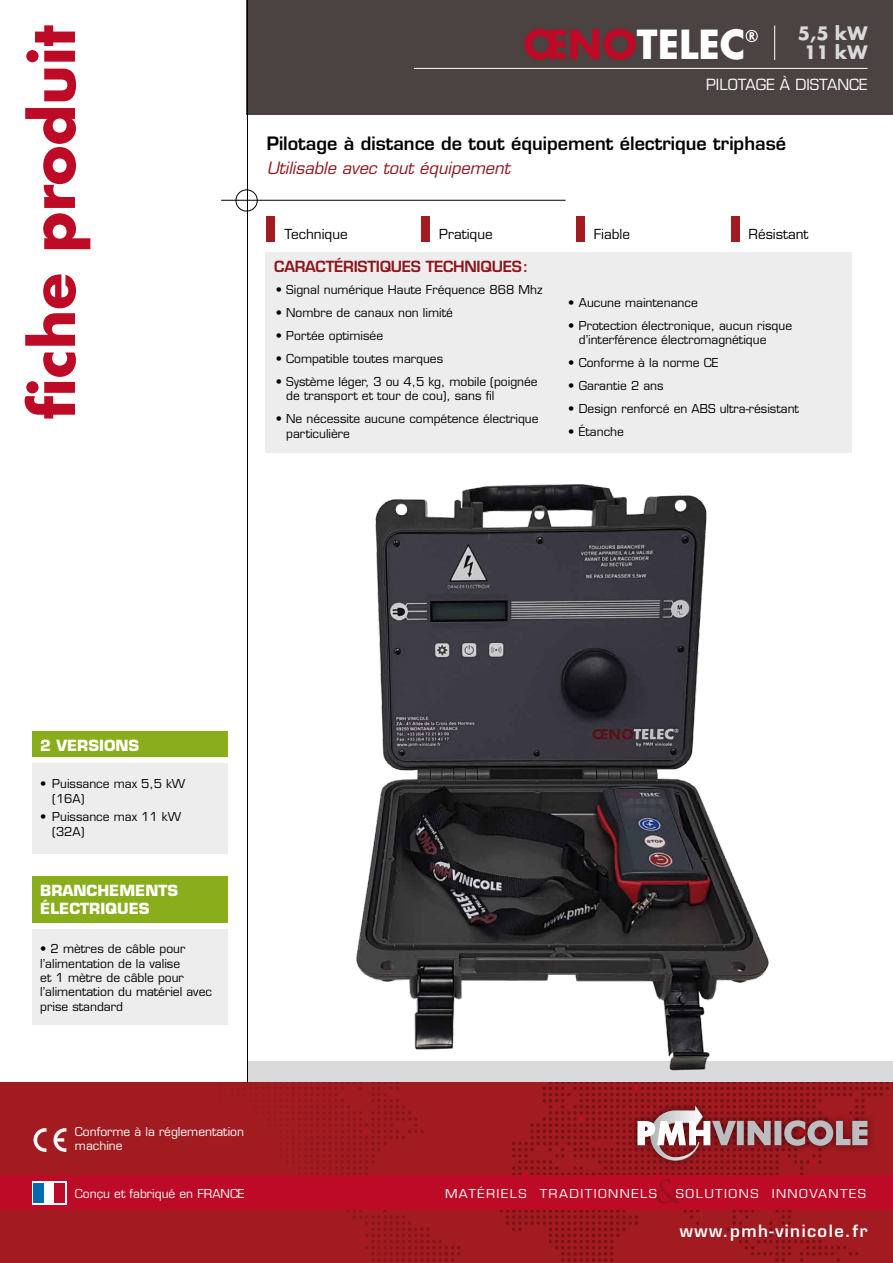
<style>
.page{position:relative;width:893px;height:1263px;background:#fff}
.page>*{position:absolute;margin:0;border:0;box-sizing:border-box;transform-origin:0 0}
.t1{font:700 39px "Futura Std";color:#fff}
.t2{font:30.6px "Trajan Pro";color:#8d161b}
.t3{font:600 18px "Eurostile LT Std";color:#000}
.t4{font:700 18px/19px "Futura Std";color:#d9dadb;text-align:center}
.t5{font:italic 16.5px "Eurostile LT Std";color:#8d161b}
.t6{font:600 16.5px "Eurostile LT Std";letter-spacing:.09em;color:#fff}
.t7{font:700 15px/18px "Eurostile LT Std";color:#fff}
.t8{font:600 15px "Eurostile LT Std";letter-spacing:-.02em;color:#8d161b}
.t9{font:15px "Eurostile LT Std";color:#fff}
.t10{font:13.5px "Eurostile LT Std";color:#000}
.t11{font:12px/14.4px "Eurostile LT Std";color:#000}
.t12{font:12px/14.4px "Eurostile LT Std";color:#fff}
.t13{font:12px "Eurostile LT Std";letter-spacing:.11em;color:#fff;scale:1.08 1}
.s1{color:#bd0a26}
</style>
<div class="page">
<div style="left:247px;top:0;width:646px;height:115px;background:#4b4242"></div>
<svg style="left:25px;top:25px;width:65px;height:394px"></svg>
<div style="left:247px;top:1061px;width:646px;height:21px;background:#d9dadb"></div>
<div style="left:0;top:1082px;width:893px;height:181px;background:#a11b21"></div>
<svg style="left:187px;top:1082px;width:273px;height:179px"></svg>
<div style="left:0;top:1176px;width:893px;height:34px;background:#bd0a26"></div>
<svg style="left:494px;top:1082px;width:399px;height:179px"></svg>
<hr style="left:247px;top:0;width:1px;height:1082px;background:#000">
<svg style="left:746px;top:30px;width:12px;height:12px"></svg>
<hr style="left:414px;top:68px;width:453px;height:1px;background:#fff">
<hr style="left:774px;top:26px;width:1px;height:34px;background:#fff">
<img style="left:33px;top:1128px;width:34px;height:24px">
<div style="left:267px;top:216px;width:8px;height:25px;background:#a11b21"></div>
<div style="left:421px;top:216px;width:9px;height:25px;background:#a11b21"></div>
<div style="left:576px;top:216px;width:9px;height:25px;background:#a11b21"></div>
<div style="left:731px;top:216px;width:8px;height:25px;background:#a11b21"></div>
<div style="left:236px;top:190px;width:21px;height:21px;border:1px solid #000;border-radius:50%"></div>
<hr style="left:221px;top:200px;width:344px;height:1px;background:#000">
<div style="left:32px;top:731px;width:195px;height:26px;background:#8aae1b"></div>
<div style="left:32px;top:763px;width:195px;height:90px;background:#eeeded"></div>
<div style="left:32px;top:876px;width:195px;height:46px;background:#8aae1b"></div>
<div style="left:32px;top:929px;width:195px;height:96px;background:#eeeded"></div>
<div style="left:265px;top:252px;width:586px;height:201px;background:#eeeded"></div>
<img style="left:356px;top:484px;width:413px;height:587px">
<div style="left:32px;top:1181px;width:34px;height:24px;background:#fff"></div>
<div style="left:34px;top:1183px;width:10px;height:20px;background:#006ab3"></div>
<div style="left:54px;top:1183px;width:11px;height:20px;background:#bd0a26"></div>
<h1 class="t1" style="left:523px;top:19px;width:224px"><span class="s1">ŒNO</span>TELEC</h1>
<h3 class="t4" style="left:798px;top:24px;width:71px">5,5 KW<br>11 KW</h3>
<p class="t9" style="left:706px;top:76px;width:163px">Pilotage à distance</p>
<h3 class="t3" style="left:267px;top:133px;width:521px">Pilotage à distance de tout équipement électrique triphasé</h3>
<h3 class="t5" style="left:267px;top:158px;width:245px">Utilisable avec tout équipement</h3>
<p class="t10" style="left:284px;top:225px;width:65px">Technique</p>
<p class="t10" style="left:439px;top:225px;width:55px">Pratique</p>
<p class="t10" style="left:594px;top:225px;width:38px">Fiable</p>
<p class="t10" style="left:749px;top:225px;width:61px">Résistant</p>
<p class="t8" style="left:274px;top:257px;width:256px">Caractéristiques techniques:</p>
<p class="t11" style="left:276px;top:283px;width:268px">• Signal numérique Haute Fréquence 868 Mhz</p>
<p class="t11" style="left:276px;top:306px;width:179px">• Nombre de canaux non limité</p>
<p class="t11" style="left:276px;top:329px;width:109px">• Portée optimisée</p>
<p class="t11" style="left:276px;top:352px;width:169px">• Compatible toutes marques</p>
<p class="t11" style="left:286px;top:375px;width:253px;text-indent:-10px">• Système léger, 3 ou 4,5 kg, mobile (poignée de transport et tour de cou), sans fil</p>
<p class="t11" style="left:286px;top:412px;width:254px;text-indent:-10px">• Ne nécessite aucune compétence électrique particulière</p>
<p class="t11" style="left:568px;top:295px;width:131px">• Aucune maintenance</p>
<p class="t11" style="left:579px;top:318px;width:215px;text-indent:-10px">• Protection électronique, aucun risque d’interférence électromagnétique</p>
<p class="t11" style="left:568px;top:355px;width:144px">• Conforme à la norme CE</p>
<p class="t11" style="left:568px;top:378px;width:97px">• Garantie 2 ans</p>
<p class="t11" style="left:568px;top:401px;width:232px">• Design renforcé en ABS ultra-résistant</p>
<p class="t11" style="left:568px;top:424px;width:57px">• Étanche</p>
<p class="t7" style="left:40px;top:736px;width:100px">2 VERSIONS</p>
<p class="t11" style="left:52px;top:777px;width:135px;text-indent:-12px">• Puissance max 5,5 kW (16A)</p>
<p class="t11" style="left:52px;top:810px;width:130px;text-indent:-12px">• Puissance max 11 kW (32A)</p>
<p class="t7" style="left:40px;top:881px;width:138px">BRANCHEMENTS<br>ÉLECTRIQUES</p>
<p class="t11" style="left:40px;top:941px;width:173px">• 2 mètres de câble pour l’alimentation de la valise<br>et 1 mètre de câble pour l’alimentation du matériel avec prise standard</p>
<p class="t12" style="left:75px;top:1124px;width:171px">Conforme à la réglementation machine</p>
<p class="t12" style="left:75px;top:1186px;width:138px">Conçu et fabriqué en FRANCE</p>
<p class="t13" style="left:445px;top:1186px;width:198px">Matériels Traditionnels</p>
<h2 class="t2" style="left:655px;top:1173px;width:25px">&amp;</h2>
<p class="t13" style="left:676px;top:1186px;width:177px">Solutions Innovantes</p>
<h3 class="t6" style="left:680px;top:1220px;width:189px">www.pmh-vinicole.fr</h3>
</div>
